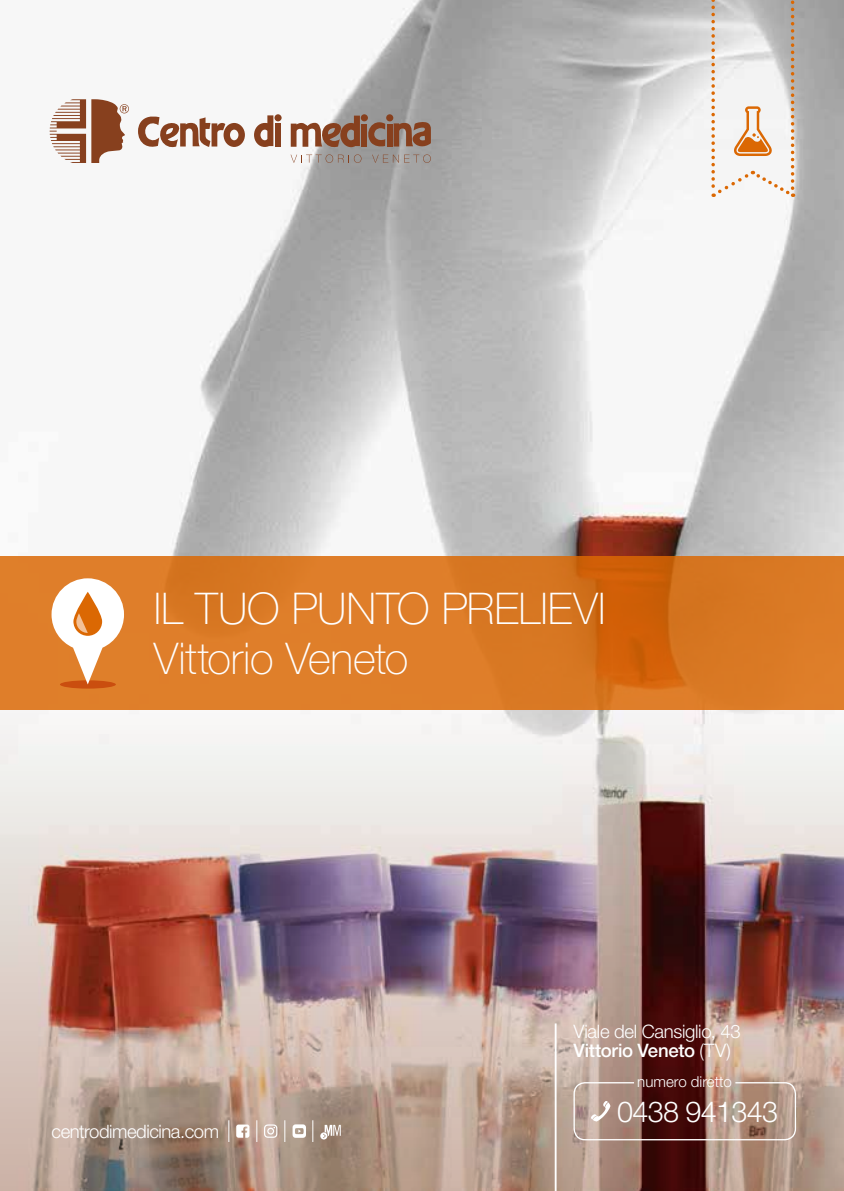
<style>
.page{position:relative;width:844px;height:1191px;background:#fff}
.page>*{position:absolute;margin:0;border:0;box-sizing:border-box;transform-origin:0 0}
.t1{font:100 43.75px/49.4px "Helvetica Neue LT Std";letter-spacing:-.005em;color:#fff}
.t2{font:300 28.88px "Helvetica Neue LT Std";letter-spacing:-.025em;color:#fff}
.t3{font:300 18.55px/19.2px "Helvetica Neue LT Std";letter-spacing:-.025em;color:#fff}
.t4{font:300 15.05px "Helvetica Neue LT Std";color:#fff}
.s1{font-weight:500}
</style>
<div class="page">
<img style="left:0;top:0;width:843px;height:557px">
<img style="left:0;top:710px;width:843px;height:481px">
<svg style="left:711px;top:0;width:83px;height:198px"></svg>
<svg style="left:0;top:557px;width:843px;height:153px;background:#da7823"></svg>
<div style="left:60px;top:680px;width:56px;height:8px;background:#ca4e0f;border-radius:50%"></div>
<svg style="left:51px;top:578px;width:73px;height:106px"></svg>
<div style="left:275px;top:124px;width:6px;height:23px;background:#87401e"></div>
<div style="left:274px;top:114px;width:7px;height:7px;background:#87401e;border-radius:50%"></div>
<svg style="left:254px;top:115px;width:19px;height:32px"></svg>
<svg style="left:138px;top:116px;width:107px;height:34px"></svg>
<svg style="left:50px;top:99px;width:79px;height:64px"></svg>
<svg style="left:290px;top:116px;width:141px;height:47px;background:#a3887b"></svg>
<svg style="left:591px;top:1101px;width:19px;height:20px"></svg>
<div style="left:573px;top:1082px;width:222px;height:58px;border:1px solid #fff;border-radius:11px"></div>
<hr style="left:554px;top:1023px;width:2px;height:168px;background:#fff">
<svg style="left:228px;top:1120px;width:1px;height:22px"></svg>
<svg style="left:256px;top:1120px;width:1px;height:22px"></svg>
<svg style="left:284px;top:1120px;width:1px;height:22px"></svg>
<svg style="left:312px;top:1120px;width:1px;height:22px"></svg>
<svg style="left:236px;top:1124px;width:13px;height:13px"></svg>
<svg style="left:292px;top:1124px;width:14px;height:13px"></svg>
<svg style="left:320px;top:1124px;width:21px;height:15px"></svg>
<svg style="left:264px;top:1124px;width:13px;height:13px"></svg>
<h1 class="t1" style="left:154px;top:584px;width:453px">IL TUO PUNTO PRELIEVI<br>Vittorio Veneto</h1>
<p class="t3" style="left:51px;top:1121px;width:169px">centrodimedicina.com</p>
<p class="t3" style="left:573px;top:1021px;width:169px">Viale del Cansiglio, 43<br><span class="s1">Vittorio Veneto</span> (TV)</p>
<p class="t4" style="left:637px;top:1072px;width:96px">numero diretto</p>
<h2 class="t2" style="left:617px;top:1093px;width:163px">0438 941343</h2>
</div>
